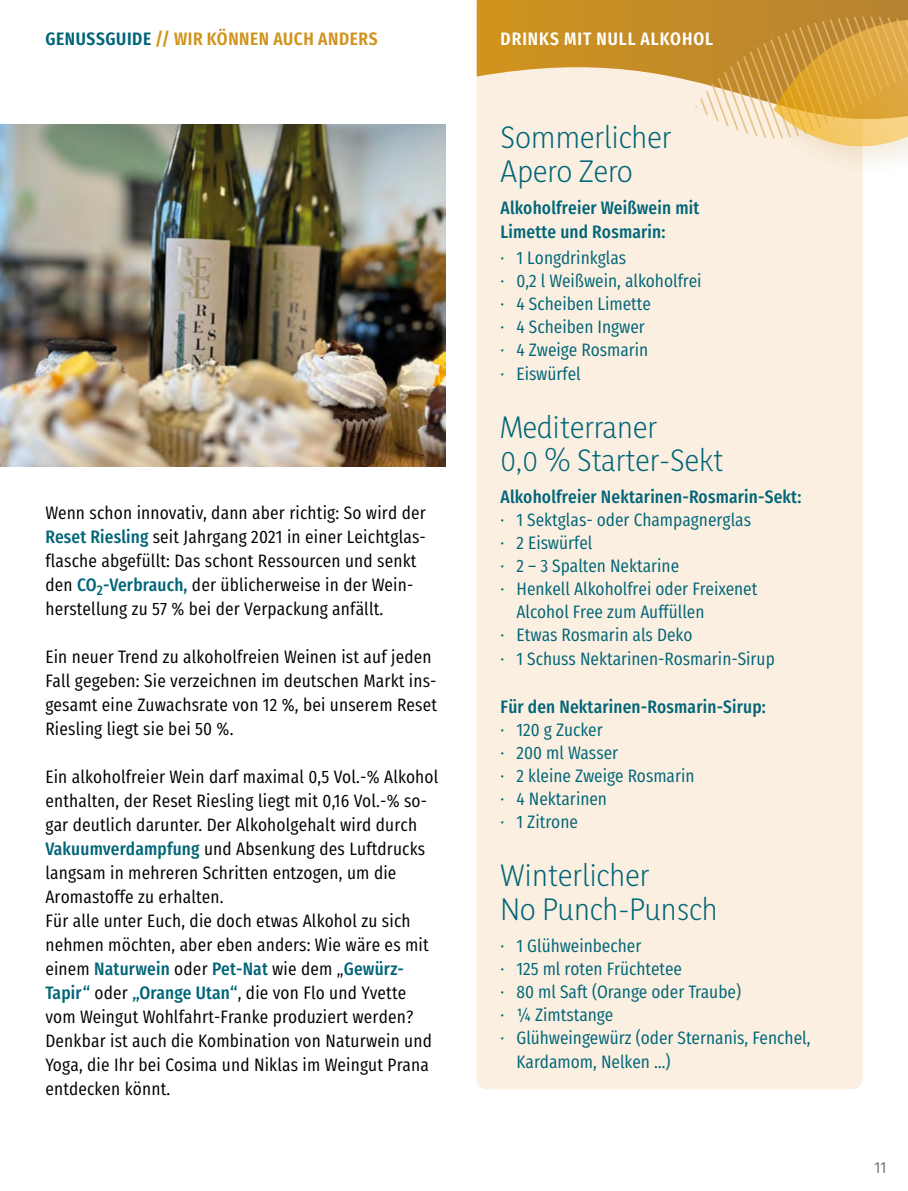
<style>
.page{position:relative;width:908px;height:1191px;background:#fff}
.page>*{position:absolute;margin:0;border:0;box-sizing:border-box;transform-origin:0 0}
.t1{font:200 28px/33.6px "Yaldevi";letter-spacing:.01em;color:#006578}
.HL_-_blau{font:18px/24px "Fira Sans Condensed";letter-spacing:.01em;color:#000}
.Fließtext_deutsch{font:18px/23px "Fira Sans Condensed";color:#006578}
.HL_-_blau-2{font:500 18px "Fira Sans Condensed";letter-spacing:.01em;color:#006578}
.Bereichskennung_oben{font:600 18px "Fira Sans Condensed";letter-spacing:.03em;color:#d0931d}
.Bereichskennung_oben-2{font:600 18px "Fira Sans Condensed";letter-spacing:.05em;color:#fff}
._01_Nummern{font:16px "Fira Sans Condensed";color:#706f6f}
.s1{color:#006578}
.s2{font-weight:500;color:#006578}
</style>
<div class="page">
<img style="left:0;top:125px;width:445px;height:341px">
<div style="left:477px;top:126px;width:385px;height:963px;background:#faefe0"></div>
<svg style="left:476px;top:0;width:431px;height:126px;background:#dcb671"></svg>
<svg style="left:694px;top:7px;width:213px;height:168px;background:#deb76f"></svg>
<p class="Bereichskennung_oben" style="left:45px;top:22px;width:334px"><span class="s1">GENUSSGUIDE</span> // WIR KÖNNEN AUCH ANDERS</p>
<p class="HL_-_blau" style="left:45px;top:498px;width:382px">Wenn schon innovativ, dann aber richtig: So wird der <span class="s2">Reset Riesling</span> seit Jahrgang 2021 in einer Leichtglas&shy;flasche abgefüllt: Das schont Ressourcen und senkt den <span class="s2">CO</span><sub>2</sub><span class="s2">-Verbrauch,</span> der üblicherweise in der Wein&shy;herstellung zu 57 % bei der Verpackung anfällt.</p>
<p class="HL_-_blau" style="left:45px;top:642px;width:393px">Ein neuer Trend zu alkoholfreien Weinen ist auf jeden Fall gegeben: Sie verzeichnen im deutschen Markt ins&shy;gesamt eine Zuwachsrate von 12 %, bei unserem Reset Riesling liegt sie bei 50 %.</p>
<p class="HL_-_blau" style="left:45px;top:762px;width:394px">Ein alkoholfreier Wein darf maximal 0,5 Vol.-% Alkohol enthalten, der Reset Riesling liegt mit 0,16 Vol.-% so&shy;gar deutlich darunter. Der Alkoholgehalt wird durch <span class="s2">Vakuumverdampfung</span> und Absenkung des Luftdrucks langsam in mehreren Schritten entzogen, um die</p>
<p class="HL_-_blau" style="left:45px;top:882px;width:180px">Aromastoffe zu erhalten.</p>
<p class="HL_-_blau" style="left:45px;top:906px;width:366px">Für alle unter Euch, die doch etwas Alkohol zu sich</p>
<p class="HL_-_blau" style="left:45px;top:930px;width:384px">nehmen möchten, aber eben anders: Wie wäre es mit einem <span class="s2">Naturwein</span> oder <span class="s2">Pet-Nat</span> wie dem „<span class="s2">Gewürz-</span></p>
<p class="HL_-_blau" style="left:45px;top:978px;width:369px"><span class="s2">Tapir“</span> oder <span class="s2">„Orange Utan“</span>, die von Flo und Yvette vom Weingut Wohlfahrt-Franke produziert werden?</p>
<p class="HL_-_blau" style="left:45px;top:1026px;width:388px">Denkbar ist auch die Kombination von Naturwein und<br>Yoga, die Ihr bei Cosima und Niklas im Weingut Prana entdecken könnt.</p>
<p class="Bereichskennung_oben-2" style="left:500px;top:22px;width:214px">DRINKS MIT NULL ALKOHOL</p>
<p class="t1" style="left:500px;top:121px;width:172px">Sommerlicher</p>
<p class="t1" style="left:500px;top:154px;width:133px">Apero Zero</p>
<p class="HL_-_blau-2" style="left:500px;top:191px;width:200px">Alkoholfreier Weißwein mit</p>
<p class="HL_-_blau-2" style="left:500px;top:215px;width:166px">Limette und Rosmarin:</p>
<p class="Fließtext_deutsch" style="left:500px;top:244px;width:127px">· 1 Longdrinkglas</p>
<p class="Fließtext_deutsch" style="left:500px;top:267px;width:202px">· 0,2 l Weißwein, alkoholfrei</p>
<p class="Fließtext_deutsch" style="left:500px;top:290px;width:152px">· 4 Scheiben Limette</p>
<p class="Fließtext_deutsch" style="left:500px;top:313px;width:146px">· 4 Scheiben Ingwer</p>
<p class="Fließtext_deutsch" style="left:500px;top:336px;width:149px">· 4 Zweige Rosmarin</p>
<p class="Fließtext_deutsch" style="left:500px;top:360px;width:82px">· Eiswürfel</p>
<p class="t1" style="left:500px;top:410px;width:158px">Mediterraner</p>
<p class="t1" style="left:500px;top:444px;width:224px">0,0 % Starter-Sekt</p>
<p class="HL_-_blau-2" style="left:500px;top:480px;width:302px">Alkoholfreier Nektarinen-Rosmarin-Sekt:</p>
<p class="Fließtext_deutsch" style="left:500px;top:506px;width:252px">· 1 Sektglas- oder Champagnerglas</p>
<p class="Fließtext_deutsch" style="left:500px;top:529px;width:93px">· 2 Eiswürfel</p>
<p class="Fließtext_deutsch" style="left:500px;top:552px;width:180px">· 2 – 3 Spalten Nektarine</p>
<p class="Fließtext_deutsch" style="left:516px;top:575px;width:242px;text-indent:-16px">· Henkell Alkoholfrei oder Freixenet<br>Alcohol Free zum Auffüllen</p>
<p class="Fließtext_deutsch" style="left:500px;top:621px;width:193px">· Etwas Rosmarin als Deko</p>
<p class="Fließtext_deutsch" style="left:500px;top:645px;width:276px">· 1 Schuss Nektarinen-Rosmarin-Sirup</p>
<p class="HL_-_blau-2" style="left:500px;top:690px;width:267px">Für den Nektarinen-Rosmarin-Sirup:</p>
<p class="Fließtext_deutsch" style="left:500px;top:716px;width:104px">· 120 g Zucker</p>
<p class="Fließtext_deutsch" style="left:500px;top:739px;width:119px">· 200 ml Wasser</p>
<p class="Fließtext_deutsch" style="left:500px;top:762px;width:195px">· 2 kleine Zweige Rosmarin</p>
<p class="Fließtext_deutsch" style="left:500px;top:785px;width:108px">· 4 Nektarinen</p>
<p class="Fließtext_deutsch" style="left:500px;top:808px;width:79px">· 1 Zitrone</p>
<p class="t1" style="left:500px;top:858px;width:219px">Winterlicher<br>No Punch-Punsch</p>
<p class="Fließtext_deutsch" style="left:500px;top:932px;width:142px">· 1 Glühweinbecher</p>
<p class="Fließtext_deutsch" style="left:500px;top:955px;width:183px">· 125 ml roten Früchtetee</p>
<p class="Fließtext_deutsch" style="left:500px;top:978px;width:242px">· 80 ml Saft (Orange oder Traube)</p>
<p class="Fließtext_deutsch" style="left:500px;top:1001px;width:114px">· ¼ Zimtstange</p>
<p class="Fließtext_deutsch" style="left:500px;top:1024px;width:311px">· Glühweingewürz (oder Sternanis, Fenchel,</p>
<p class="Fließtext_deutsch" style="left:516px;top:1048px;width:155px">Kardamom, Nelken …)</p>
<p class="_01_Nummern" style="left:874px;top:1152px;width:13px">11</p>
</div>
